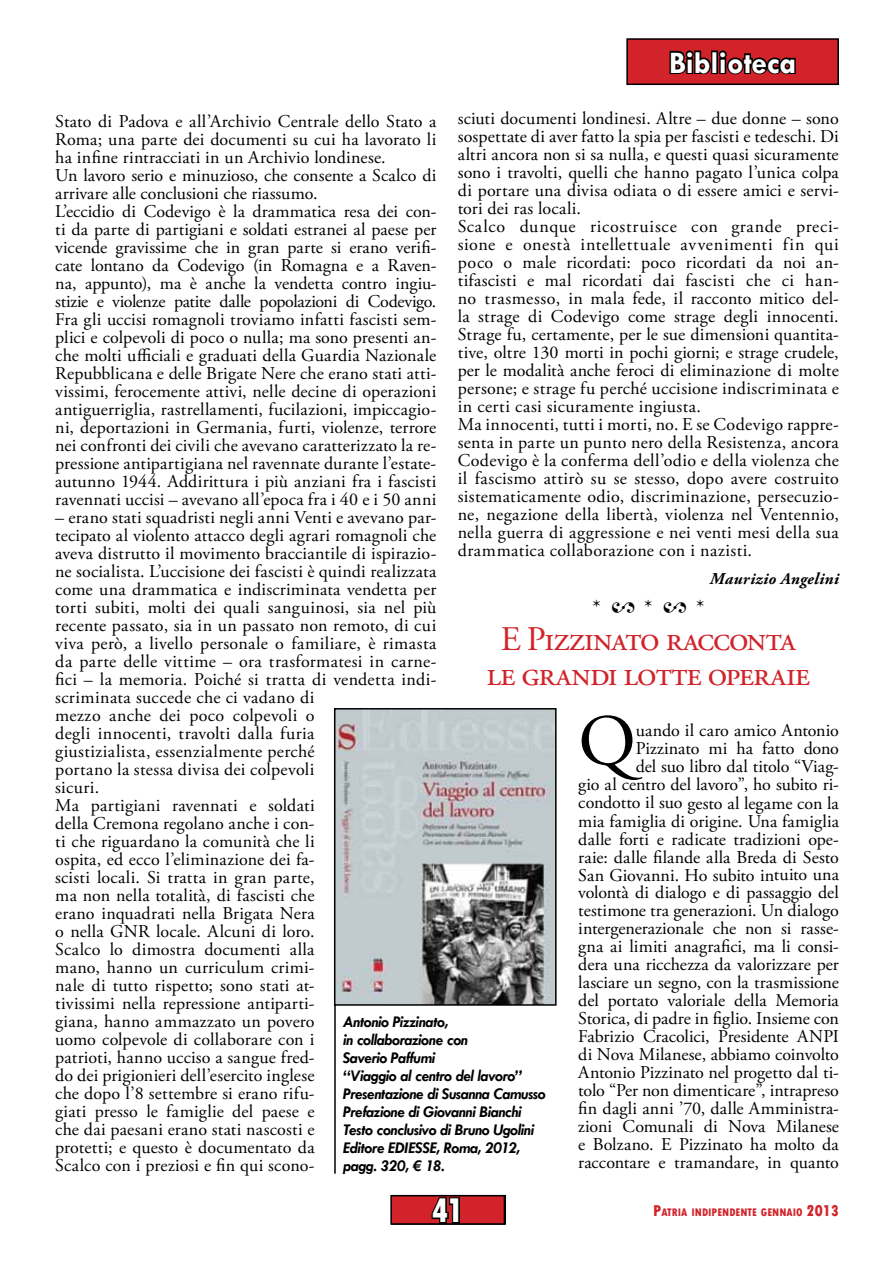
<style>
.page{position:relative;width:893px;height:1263px;background:#fff}
.page>*{position:absolute;margin:0;border:0;box-sizing:border-box;transform-origin:0 0}
.Stile_di_paragrafo_7{font:72.3px "Adobe Garamond Pro";color:#000}
.t1{font:800 condensed 36px "Tw Cen";color:#fff}
.t2{font:34.5px "Adobe Garamond Pro";letter-spacing:-.03em;color:#d2232a}
.t3{font:700 31.5px "Tw Cen";color:#fff}
.Stile_di_paragrafo_7-2{font:21px "Adobe Garamond Pro";color:#000}
.Stile_di_paragrafo_7-3{font:18px/18px "Adobe Garamond Pro";letter-spacing:-.005em;color:#000;text-align:justify}
.Stile_di_paragrafo_7-4{font:italic 700 16.5px "Tw Cen";letter-spacing:-.025em;color:#000}
.Stile_di_paragrafo_7-5{font:italic 700 16.5px "Adobe Garamond Pro";letter-spacing:.02em;color:#000}
.t4{font:800 condensed 11.55px "Tw Cen";color:#d2232a}
.s1{font-weight:700;font-style:italic}
.s2{font-size:16.5px}
</style>
<div class="page">
<div style="left:627px;top:39px;width:211px;height:45px;background:#d2232a"></div>
<svg style="left:669px;top:50px;width:127px;height:25px"></svg>
<div style="left:626px;top:38px;width:213px;height:47px;border:2px solid #000"></div>
<div style="left:391px;top:1196px;width:113px;height:28px;background:#d2232a"></div>
<svg style="left:429px;top:1194px;width:32px;height:28px"></svg>
<div style="left:390px;top:1195px;width:115px;height:30px;border:2px solid #000"></div>
<hr style="left:334px;top:1000px;width:2px;height:174px;background:#000">
<img style="left:337px;top:711px;width:217px;height:292px">
<div style="left:334px;top:708px;width:223px;height:298px;border:2px solid #000"></div>
<p class="t3" style="left:669px;top:44px;width:129px">Biblioteca</p>
<p class="Stile_di_paragrafo_7-3" style="left:458px;top:110px;width:383px">sciuti documenti londinesi. Altre – due donne – sono sospettate di aver fatto la spia per fascisti e tedeschi. Di altri ancora non si sa nulla, e questi quasi sicuramente sono i travolti, quelli che hanno pagato l’unica colpa di portare una divisa odiata o di essere amici e servi&shy;tori dei ras locali.</p>
<p class="Stile_di_paragrafo_7-3" style="left:458px;top:218px;width:383px">Scalco dunque ricostruisce con grande preci&shy;sione e onestà intellettuale avvenimenti fin qui poco o male ricordati: poco ricordati da noi an&shy;tifascisti e mal ricordati dai fascisti che ci han&shy;no trasmesso, in mala fede, il racconto mitico del&shy;la strage di Codevigo come strage degli innocenti.</p>
<p class="Stile_di_paragrafo_7-3" style="left:458px;top:326px;width:383px">Strage fu, certamente, per le sue dimensioni quantita&shy;tive, oltre 130 morti in pochi giorni; e strage crudele, per le modalità anche feroci di eliminazione di molte persone; e strage fu perché uccisione indiscriminata e in certi casi sicuramente ingiusta.</p>
<p class="Stile_di_paragrafo_7-3" style="left:458px;top:416px;width:383px">Ma innocenti, tutti i morti, no. E se Codevigo rappre&shy;senta in parte un punto nero della Resistenza, ancora Codevigo è la conferma dell’odio e della violenza che il fascismo attirò su se stesso, dopo avere costruito sistematicamente odio, discriminazione, persecuzio&shy;ne, negazione della libertà, violenza nel Ventennio, nella guerra di aggressione e nei venti mesi della sua drammatica collaborazione con i nazisti.</p>
<p class="Stile_di_paragrafo_7-5" style="left:710px;top:569px;width:130px">Maurizio Angelini</p>
<p class="Stile_di_paragrafo_7-2" style="left:592px;top:595px;width:114px">* <span class="s1">2</span> * <span class="s1">2</span> *</p>
<p class="Stile_di_paragrafo_7-3" style="left:55px;top:113px;width:383px">Stato di Padova e all’Archivio Centrale dello Stato a Roma; una parte dei documenti su cui ha lavorato li ha infine rintracciati in un Archivio londinese.</p>
<p class="Stile_di_paragrafo_7-3" style="left:55px;top:167px;width:383px">Un lavoro serio e minuzioso, che consente a Scalco di arrivare alle conclusioni che riassumo.</p>
<p class="Stile_di_paragrafo_7-3" style="left:55px;top:203px;width:383px">L’eccidio di Codevigo è la drammatica resa dei con&shy;ti da parte di partigiani e soldati estranei al paese per vicende gravissime che in gran parte si erano verifi&shy;cate lontano da Codevigo (in Romagna e a Raven&shy;na, appunto), ma è anche la vendetta contro ingiu&shy;stizie e violenze patite dalle popolazioni di Codevigo.</p>
<p class="Stile_di_paragrafo_7-3" style="left:55px;top:311px;width:383px">Fra gli uccisi romagnoli troviamo infatti fascisti sem&shy;plici e colpevoli di poco o nulla; ma sono presenti an&shy;che molti ufficiali e graduati della Guardia Nazionale Repubblicana e delle Brigate Nere che erano stati atti&shy;vissimi, ferocemente attivi, nelle decine di operazioni antiguerriglia, rastrellamenti, fucilazioni, impiccagio&shy;ni, deportazioni in Germania, furti, violenze, terrore nei confronti dei civili che avevano caratterizzato la re&shy;pressione antipartigiana nel ravennate durante l’estate&shy;autunno 1944. Addirittura i più anziani fra i fascisti ravennati uccisi – avevano all’epoca fra i 40 e i 50 anni</p>
<p class="Stile_di_paragrafo_7-3" style="left:55px;top:509px;width:383px;text-align:left">– erano stati squadristi negli anni Venti e avevano par&shy;tecipato al violento attacco degli agrari romagnoli che aveva distrutto il movimento bracciantile di ispirazio&shy;ne socialista. L’uccisione dei fascisti è quindi realizzata come una drammatica e indiscriminata vendetta per torti subiti, molti dei quali sanguinosi, sia nel più recente passato, sia in un passato non remoto, di cui viva però, a livello personale o familiare, è rimasta da parte delle vittime – ora trasformatesi in carne&shy;fici – la memoria. Poiché si tratta di vendetta indi&shy;scriminata succede che ci vadano di<br>mezzo anche dei poco colpevoli o<br>degli innocenti, travolti dalla furia<br>giustizialista, essenzialmente perché<br>portano la stessa divisa dei colpevoli<br>sicuri.</p>
<p class="Stile_di_paragrafo_7-3" style="left:55px;top:797px;width:261px">Ma partigiani ravennati e soldati della Cremona regolano anche i con&shy;ti che riguardano la comunità che li ospita, ed ecco l’eliminazione dei fa&shy;scisti locali. Si tratta in gran parte, ma non nella totalità, di fascisti che erano inquadrati nella Brigata Nera o nella GNR locale. Alcuni di loro.<br>Scalco lo dimostra documenti alla mano, hanno un curriculum crimi&shy;nale di tutto rispetto; sono stati at&shy;tivissimi nella repressione antiparti&shy;giana, hanno ammazzato un povero uomo colpevole di collaborare con i patrioti, hanno ucciso a sangue fred&shy;do dei prigionieri dell’esercito inglese che dopo l’8 settembre si erano rifu&shy;giati presso le famiglie del paese e che dai paesani erano stati nascosti e protetti; e questo è documentato da Scalco con i preziosi e fin qui scono-</p>
<p class="t2" style="left:501px;top:618px;width:297px">E Pizzinato racconta</p>
<p class="t2" style="left:486px;top:653px;width:325px">le grandi lotte operaie</p>
<p class="Stile_di_paragrafo_7" style="left:578px;top:698px;width:59px">Q</p>
<p class="Stile_di_paragrafo_7-3" style="left:578px;top:722px;width:262px;text-align:right">uando il caro amico Antonio Pizzinato mi ha fatto dono<br>del suo libro dal titolo “Viag-<br>gio al centro del lavoro”, ho subito ri&shy;condotto il suo gesto al legame con la mia famiglia di origine. Una famiglia dalle forti e radicate tradizioni ope&shy;raie: dalle filande alla Breda di Sesto San Giovanni. Ho subito intuito una volontà di dialogo e di passaggio del testimone tra generazioni. Un dialogo intergenerazionale che non si rasse&shy;gna ai limiti anagrafici, ma li consi&shy;dera una ricchezza da valorizzare per lasciare un segno, con la trasmissione del portato valoriale della Memoria Storica, di padre in figlio. Insieme con Fabrizio Cracolici, Presidente ANPI di Nova Milanese, abbiamo coinvolto Antonio Pizzinato nel progetto dal ti&shy;tolo “Per non dimenticare”, intrapreso fin dagli anni ’70, dalle Amministra&shy;zioni Comunali di Nova Milanese e Bolzano. E Pizzinato ha molto da raccontare e tramandare, in quanto</p>
<p class="Stile_di_paragrafo_7-4" style="left:343px;top:1011px;width:106px">Antonio Pizzinato,</p>
<p class="Stile_di_paragrafo_7-4" style="left:343px;top:1029px;width:126px">in collaborazione con</p>
<p class="Stile_di_paragrafo_7-4" style="left:343px;top:1047px;width:94px">Saverio Paffumi</p>
<p class="Stile_di_paragrafo_7-4" style="left:343px;top:1065px;width:180px">“Viaggio al centro del lavoro”</p>
<p class="Stile_di_paragrafo_7-4" style="left:343px;top:1083px;width:204px">Presentazione di Susanna Camusso</p>
<p class="Stile_di_paragrafo_7-4" style="left:343px;top:1101px;width:180px">Prefazione di Giovanni Bianchi</p>
<p class="Stile_di_paragrafo_7-4" style="left:343px;top:1119px;width:192px">Testo conclusivo di Bruno Ugolini</p>
<p class="Stile_di_paragrafo_7-4" style="left:343px;top:1137px;width:178px">Editore EDIESSE, Roma, 2012,</p>
<p class="Stile_di_paragrafo_7-4" style="left:343px;top:1155px;width:103px">pagg. 320, € 18.</p>
<p class="t1" style="left:431px;top:1189px;width:35px">41</p>
<p class="t4" style="left:653px;top:1205px;width:187px"><span class="s2">P</span>ATRIA INDIPENDENTE GENNAIO <span class="s2">2013</span></p>
</div>
